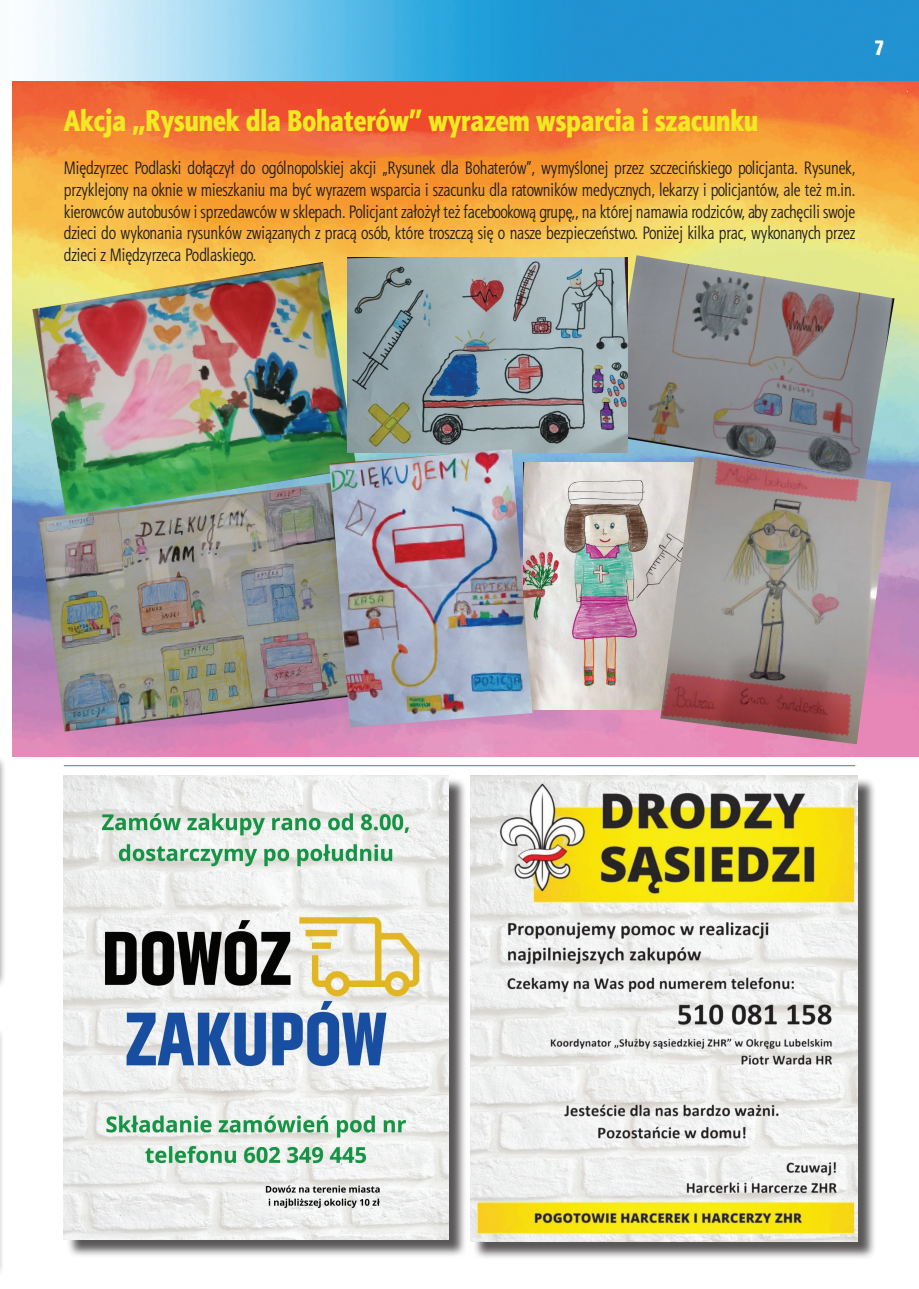
<style>
.page{position:relative;width:919px;height:1289px;background:#fff}
.page>*{position:absolute;margin:0;border:0;box-sizing:border-box;transform-origin:0 0}
.t1{font:30px "Aerton Cnd EFN Black";color:#f1ea21}
.t2{font:21px "Aerton Cnd EFN Black";color:#fff}
.t3{font:18px/21.6px "Aerton Cnd EFN";color:#231f20;text-align:justify}
</style>
<div class="page">
<div style="left:66px;top:777px;width:401px;height:481px;background:#231f20;opacity:.75"></div>
<img style="left:64px;top:775px;width:385px;height:464px">
<div style="left:472px;top:777px;width:404px;height:482px;background:#231f20;opacity:.75"></div>
<img style="left:470px;top:775px;width:387px;height:466px">
<img style="left:13px;top:81px;width:905px;height:675px">
<img style="left:606px;top:255px;width:288px;height:223px">
<img style="left:32px;top:262px;width:315px;height:254px">
<img style="left:38px;top:482px;width:318px;height:249px">
<img style="left:347px;top:258px;width:280px;height:194px">
<img style="left:532px;top:463px;width:128px;height:246px">
<img style="left:660px;top:456px;width:231px;height:288px">
<img style="left:329px;top:449px;width:203px;height:278px">
<hr style="left:0;top:1024px;width:4px;height:255px;background:#231f20;opacity:.75">
<div style="left:0;top:754px;width:6px;height:234px;background:#231f20;opacity:.75"></div>
<hr style="left:64px;top:765px;width:791px;height:1px;background:#0095d9">
<img style="left:33px;top:0;width:885px;height:81px">
<p class="t2" style="left:874px;top:35px;width:12px">7</p>
<p class="t1" style="left:64px;top:102px;width:696px">Akcja „Rysunek dla Bohaterów” wyrazem wsparcia i szacunku</p>
<p class="t3" style="left:64px;top:157px;width:792px">Międzyrzec Podlaski dołączył do ogólnopolskiej akcji „Rysunek dla Bohaterów”, wymyślonej przez szczecińskiego policjanta. Rysunek, przyklejony na oknie w mieszkaniu ma być wyrazem wsparcia i szacunku dla ratowników medycznych, lekarzy i policjantów, ale też m.in. kierowców autobusów i sprzedawców w sklepach. Policjant założył też facebookową grupę,, na której namawia rodziców, aby zachęcili swoje dzieci do wykonania rysunków związanych z pracą osób, które troszczą się o nasze bezpieczeństwo. Poniżej kilka prac, wykonanych przez dzieci z Międzyrzeca Podlaskiego.</p>
</div>
